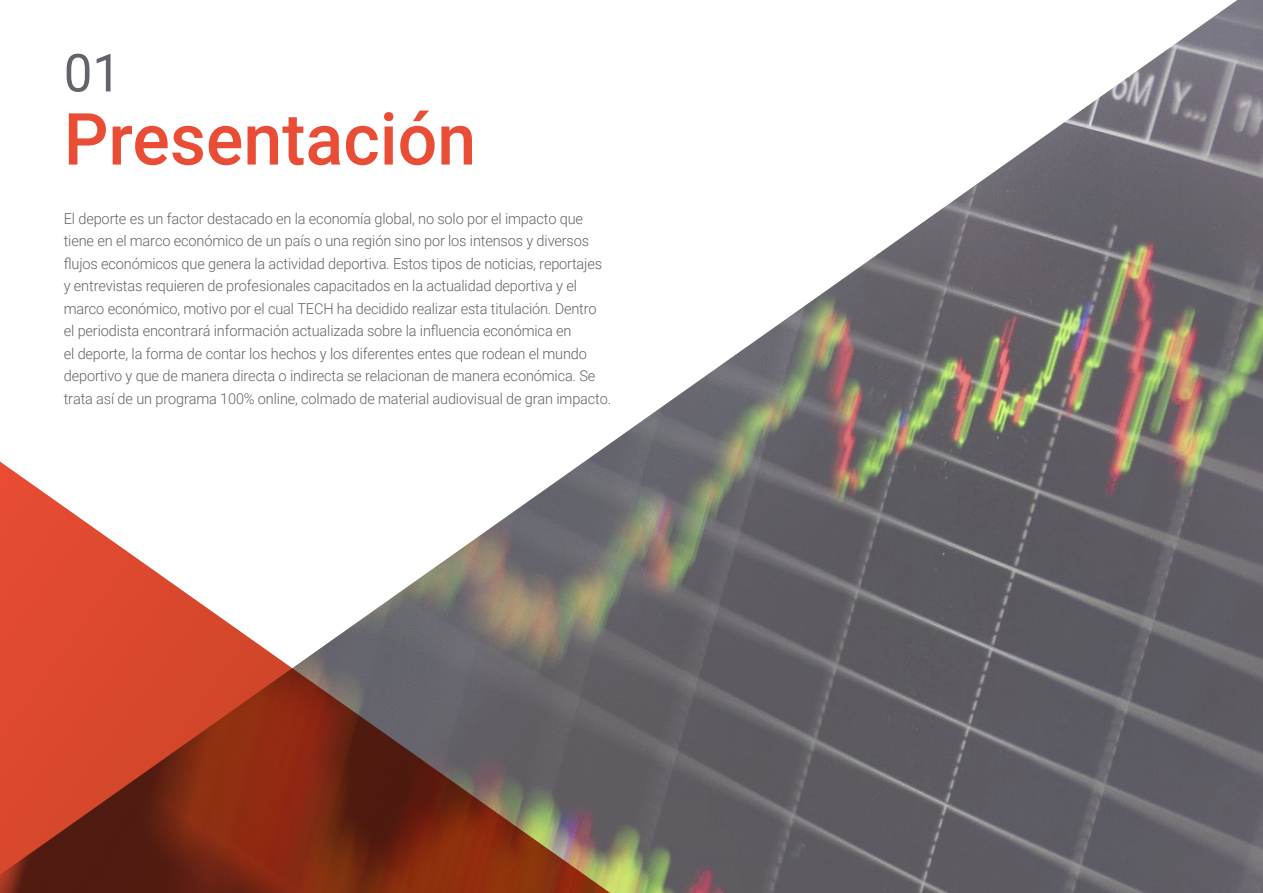
<style>
.page{position:relative;width:1263px;height:893px;background:#fff}
.page>*{position:absolute;margin:0;border:0;box-sizing:border-box;transform-origin:0 0}
.t1{font:500 72px "Roboto";color:#e94d35}
.t2{font:52.5px "Roboto";color:#61646a}
.t3{font:300 15px/22.5px "Roboto";letter-spacing:-.01em;color:#61646a}
</style>
<div class="page">
<img style="left:606px;top:0;width:657px;height:893px">
<svg style="left:0;top:446px;width:640px;height:447px"></svg>
<h2 class="t2" style="left:64px;top:36px;width:59px">01</h2>
<h1 class="t1" style="left:64px;top:89px;width:414px">Presentación</h1>
<p class="t3" style="left:64px;top:207px;width:549px">El deporte es un factor destacado en la economía global, no solo por el impacto que tiene en el marco económico de un país o una región sino por los intensos y diversos flujos económicos que genera la actividad deportiva. Estos tipos de noticias, reportajes y entrevistas requieren de profesionales capacitados en la actualidad deportiva y el marco económico, motivo por el cual TECH ha decidido realizar esta titulación. Dentro<br>el periodista encontrará información actualizada sobre la influencia económica en<br>el deporte, la forma de contar los hechos y los diferentes entes que rodean el mundo deportivo y que de manera directa o indirecta se relacionan de manera económica. Se trata así de un programa 100% online, colmado de material audiovisual de gran impacto.</p>
</div>
